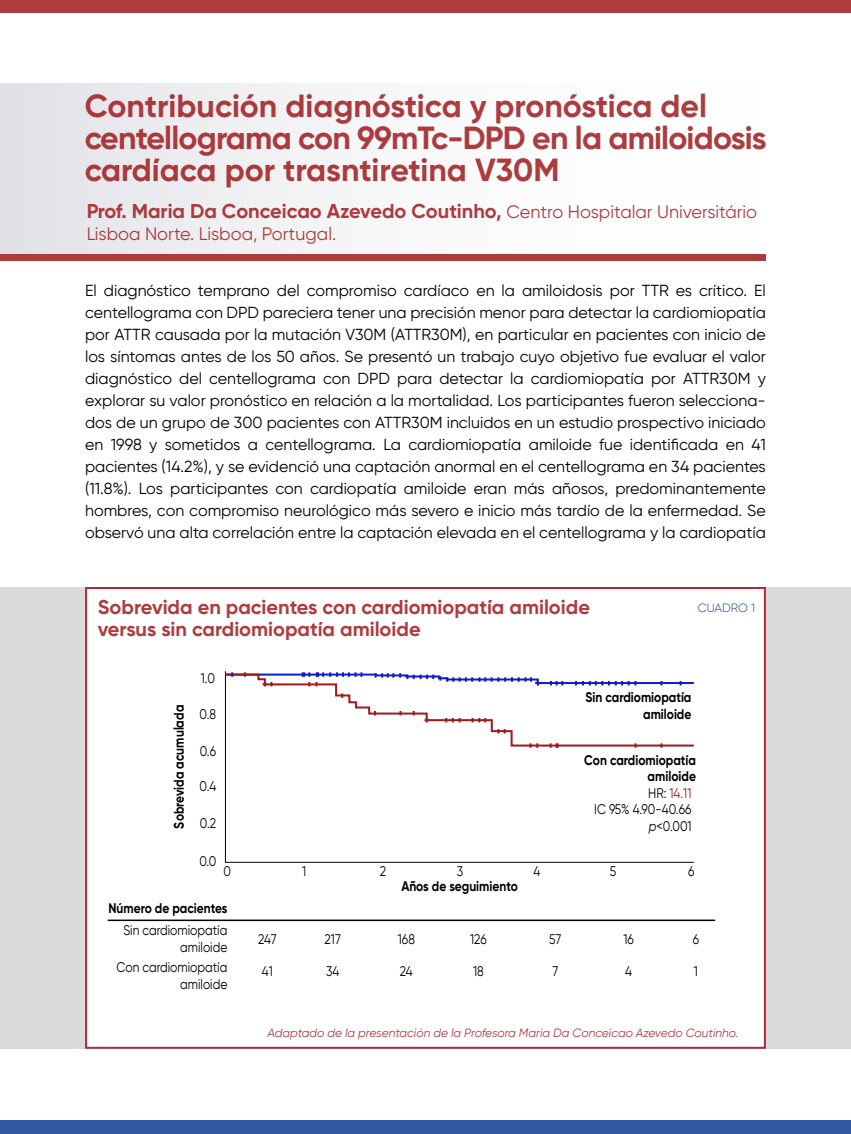
<style>
.page{position:relative;width:851px;height:1134px;background:#fff}
.page>*{position:absolute;margin:0;border:0;box-sizing:border-box;transform-origin:0 0}
.t1{font:700 32px/32px "Gilroy";letter-spacing:-.01em;color:#9f191d}
.t2{font:700 20px/22px "Gilroy";color:#9f191d}
.t3{font:18px "Gilroy";color:#9f191d}
.t4{font:16px/22px "Gilroy";color:#000;text-align:justify}
.t5{font:14px/16.6px "Gilroy";color:#000;text-align:right;scale:.86 1}
.t6{font:700 14px/16.6px "Gilroy";color:#000;text-align:right;scale:.86 1}
.t7{font:italic 12px "Gilroy";color:#9f191d}
.t8{font:300 12px "Gilroy";color:#1e4193}
.s1{font-weight:400;font-size:18px}
.s2{color:#9f191d}
.s3{font-style:italic}
</style>
<div class="page">
<div style="left:0;top:0;width:850px;height:13px;background:#ad3c3f"></div>
<div style="left:0;top:1120px;width:850px;height:14px;background:#3258a0"></div>
<div style="left:0;top:84px;width:767px;height:170px;background:linear-gradient(to right,#e5e5ea,#fff)"></div>
<div style="left:0;top:254px;width:765px;height:6px;background:#ad3c3f"></div>
<div style="left:0;top:587px;width:850px;height:462px;background:#dbdbdb"></div>
<div style="left:85px;top:587px;width:680px;height:462px;background:#fff"></div>
<div style="left:224px;top:670px;width:470px;height:193px;background:#fff"></div>
<svg style="left:223px;top:672px;width:472px;height:76px;background:#f3eff5"></svg>
<hr style="left:108px;top:919px;width:607px;height:2px;background:#000">
<h1 class="t1" style="left:84px;top:89px;width:683px">Contribución diagnóstica y pronóstica del centellograma con 99mTc-DPD en la amiloidosis cardíaca por trasntiretina V30M</h1>
<p class="t2" style="left:86px;top:200px;width:672px">Prof. Maria Da Conceicao Azevedo Coutinho, <span class="s1">Centro Hospitalar Universitário</span></p>
<p class="t3" style="left:86px;top:222px;width:251px">Lisboa Norte. Lisboa, Portugal.</p>
<p class="t4" style="left:85px;top:280px;width:682px">El diagnóstico temprano del compromiso cardíaco en la amiloidosis por TTR es crítico. El centellograma con DPD pareciera tener una precisión menor para detectar la cardiomiopatía por ATTR causada por la mutación V30M (ATTR30M), en particular en pacientes con inicio de los síntomas antes de los 50 años. Se presentó un trabajo cuyo objetivo fue evaluar el valor diagnóstico del centellograma con DPD para detectar la cardiomiopatía por ATTR30M y explorar su valor pronóstico en relación a la mortalidad. Los participantes fueron selecciona&shy;dos de un grupo de 300 pacientes con ATTR30M incluidos en un estudio prospectivo iniciado en 1998 y sometidos a centellograma. La cardiomiopatía amiloide fue identificada en 41 pacientes (14.2%), y se evidenció una captación anormal en el centellograma en 34 pacientes (11.8%). Los participantes con cardiopatía amiloide eran más añosos, predominantemente hombres, con compromiso neurológico más severo e inicio más tardío de la enfermedad. Se observó una alta correlación entre la captación elevada en el centellograma y la cardiopatía</p>
<p class="t2" style="left:98px;top:595px;width:493px">Sobrevida en pacientes con cardiomiopatía amiloide versus sin cardiomiopatía amiloide</p>
<p class="t8" style="left:697px;top:600px;width:59px">CUADRO 1</p>
<p class="t6" style="left:170px;top:829px;width:145px;rotate:-90deg">Sobrevida acumulada</p>
<p class="t5" style="left:201px;top:670px;width:18px">1.0</p>
<p class="t5" style="left:200px;top:705px;width:21px">0.8</p>
<p class="t5" style="left:200px;top:742px;width:21px">0.6</p>
<p class="t5" style="left:199px;top:778px;width:21px">0.4</p>
<p class="t5" style="left:200px;top:814px;width:20px">0.2</p>
<p class="t5" style="left:199px;top:853px;width:21px">0.0</p>
<p class="t5" style="left:223px;top:862px;width:10px">0</p>
<p class="t6" style="left:108px;top:900px;width:140px">Número de pacientes</p>
<p class="t5" style="left:123px;top:922px;width:122px">Sin cardiomiopatía amiloide</p>
<p class="t5" style="left:117px;top:959px;width:130px">Con cardiomiopatía amiloide</p>
<p class="t5" style="left:302px;top:862px;width:6px">1</p>
<p class="t5" style="left:380px;top:862px;width:9px">2</p>
<p class="t5" style="left:456px;top:862px;width:9px">3</p>
<p class="t6" style="left:401px;top:878px;width:137px">Años de seguimiento</p>
<p class="t5" style="left:533px;top:862px;width:10px">4</p>
<p class="t6" style="left:585px;top:689px;width:125px">Sin cardiomiopatía amiloide</p>
<p class="t6" style="left:584px;top:751px;width:131px">Con cardiomiopatía amiloide</p>
<p class="t5" style="left:594px;top:784px;width:114px">HR: <span class="s2">14.11<br></span>IC 95% 4.90-40.66 <span class="s3">p</span>&lt;0.001</p>
<p class="t5" style="left:609px;top:862px;width:9px">5</p>
<p class="t5" style="left:688px;top:862px;width:9px">6</p>
<p class="t5" style="left:258px;top:930px;width:23px">247</p>
<p class="t5" style="left:324px;top:930px;width:20px">217</p>
<p class="t5" style="left:398px;top:930px;width:21px">168</p>
<p class="t5" style="left:470px;top:930px;width:21px">126</p>
<p class="t5" style="left:549px;top:930px;width:16px">57</p>
<p class="t5" style="left:623px;top:930px;width:14px">16</p>
<p class="t5" style="left:692px;top:930px;width:9px">6</p>
<p class="t5" style="left:262px;top:963px;width:14px">41</p>
<p class="t5" style="left:326px;top:963px;width:17px">34</p>
<p class="t5" style="left:400px;top:963px;width:17px">24</p>
<p class="t5" style="left:473px;top:963px;width:14px">18</p>
<p class="t5" style="left:552px;top:963px;width:8px">7</p>
<p class="t5" style="left:625px;top:963px;width:10px">4</p>
<p class="t5" style="left:693px;top:963px;width:6px">1</p>
<p class="t7" style="left:267px;top:1026px;width:472px">Adaptado de la presentación de la Profesora Maria Da Conceicao Azevedo Coutinho.</p>
</div>
